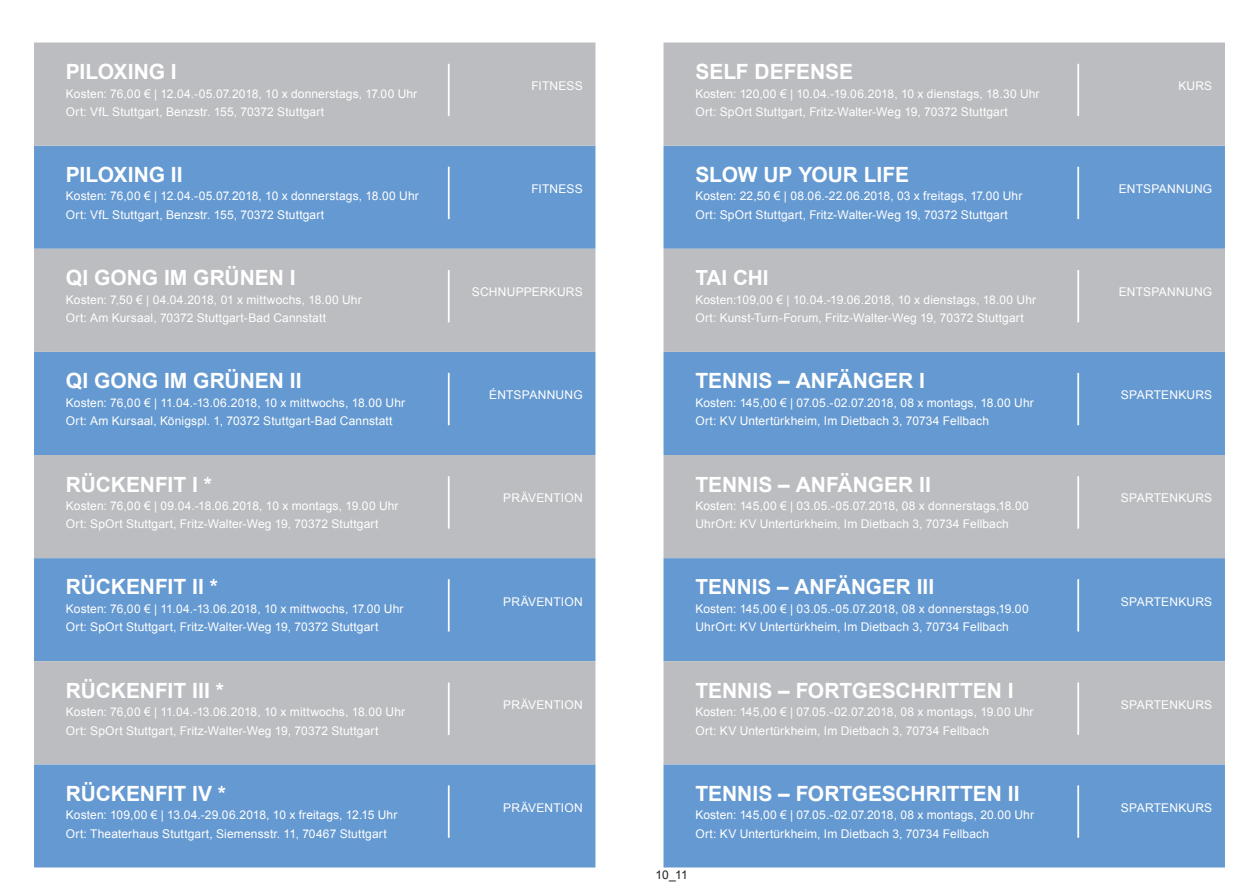
<style>
.page{position:relative;width:1259px;height:893px;background:#fff}
.page>*{position:absolute;margin:0;border:0;box-sizing:border-box;transform-origin:0 0}
.t1{font:700 21px "Arial";color:#fff}
.t2{font:700 20.7px "Arial";color:#fff}
.t3{font:12px/18.5px "Arial";letter-spacing:.01em;color:#fff}
.t4{font:12px "Arial";color:#231f20}
</style>
<div class="page">
<div style="left:34px;top:146px;width:561px;height:103px;background:#6599d1"></div>
<div style="left:34px;top:352px;width:561px;height:103px;background:#6599d1"></div>
<div style="left:34px;top:558px;width:561px;height:103px;background:#6599d1"></div>
<div style="left:34px;top:764px;width:561px;height:103px;background:#6599d1"></div>
<div style="left:34px;top:43px;width:561px;height:103px;background:#bcbdc0"></div>
<div style="left:34px;top:249px;width:561px;height:103px;background:#bcbdc0"></div>
<div style="left:34px;top:455px;width:561px;height:103px;background:#bcbdc0"></div>
<div style="left:34px;top:661px;width:561px;height:103px;background:#bcbdc0"></div>
<hr style="left:448px;top:64px;width:1px;height:52px;background:#fff">
<hr style="left:448px;top:270px;width:1px;height:52px;background:#fff">
<hr style="left:448px;top:476px;width:1px;height:53px;background:#fff">
<hr style="left:448px;top:682px;width:1px;height:53px;background:#fff">
<hr style="left:448px;top:167px;width:1px;height:52px;background:#fff">
<hr style="left:448px;top:373px;width:1px;height:52px;background:#fff">
<hr style="left:448px;top:579px;width:1px;height:52px;background:#fff">
<hr style="left:448px;top:785px;width:1px;height:53px;background:#fff">
<div style="left:663px;top:146px;width:562px;height:103px;background:#6599d1"></div>
<div style="left:663px;top:352px;width:562px;height:103px;background:#6599d1"></div>
<div style="left:663px;top:558px;width:562px;height:103px;background:#6599d1"></div>
<div style="left:663px;top:764px;width:562px;height:103px;background:#6599d1"></div>
<div style="left:663px;top:43px;width:562px;height:103px;background:#bcbdc0"></div>
<div style="left:663px;top:249px;width:562px;height:103px;background:#bcbdc0"></div>
<div style="left:663px;top:455px;width:562px;height:103px;background:#bcbdc0"></div>
<div style="left:663px;top:661px;width:562px;height:103px;background:#bcbdc0"></div>
<hr style="left:1077px;top:64px;width:2px;height:52px;background:#fff">
<hr style="left:1077px;top:270px;width:2px;height:52px;background:#fff">
<hr style="left:1077px;top:476px;width:2px;height:53px;background:#fff">
<hr style="left:1077px;top:682px;width:2px;height:53px;background:#fff">
<hr style="left:1077px;top:167px;width:2px;height:52px;background:#fff">
<hr style="left:1077px;top:373px;width:2px;height:52px;background:#fff">
<hr style="left:1077px;top:579px;width:2px;height:52px;background:#fff">
<hr style="left:1077px;top:785px;width:2px;height:53px;background:#fff">
<h1 class="t1" style="left:66px;top:58px;width:112px">PILOXING I</h1>
<p class="t3" style="left:66px;top:84px;width:353px">Kosten: 76,00 € | 12.04.-05.07.2018, 10 x donnerstags, 17.00 Uhr<br>Ort: VfL Stuttgart, Benzstr. 155, 70372 Stuttgart</p>
<h1 class="t1" style="left:66px;top:161px;width:118px">PILOXING II</h1>
<p class="t3" style="left:66px;top:187px;width:354px">Kosten: 76,00 € | 12.04.-05.07.2018, 10 x donnerstags, 18.00 Uhr<br>Ort: VfL Stuttgart, Benzstr. 155, 70372 Stuttgart</p>
<h1 class="t1" style="left:66px;top:264px;width:231px">QI GONG IM GRÜNEN I</h1>
<p class="t3" style="left:66px;top:290px;width:297px">Kosten: 7,50 € | 04.04.2018, 01 x mittwochs, 18.00 Uhr<br>Ort: Am Kursaal, 70372 Stuttgart-Bad Cannstatt</p>
<h1 class="t1" style="left:66px;top:367px;width:237px">QI GONG IM GRÜNEN II</h1>
<p class="t3" style="left:66px;top:393px;width:341px">Kosten: 76,00 € | 11.04.-13.06.2018, 10 x mittwochs, 18.00 Uhr<br>Ort: Am Kursaal, Königspl. 1, 70372 Stuttgart-Bad Cannstatt</p>
<h1 class="t1" style="left:66px;top:470px;width:147px">RÜCKENFIT I *</h1>
<p class="t3" style="left:66px;top:497px;width:334px">Kosten: 76,00 € | 09.04.-18.06.2018, 10 x montags, 19.00 Uhr<br>Ort: SpOrt Stuttgart, Fritz-Walter-Weg 19, 70372 Stuttgart</p>
<h1 class="t1" style="left:66px;top:573px;width:153px">RÜCKENFIT II *</h1>
<p class="t3" style="left:66px;top:600px;width:339px">Kosten: 76,00 € | 11.04.-13.06.2018, 10 x mittwochs, 17.00 Uhr<br>Ort: SpOrt Stuttgart, Fritz-Walter-Weg 19, 70372 Stuttgart</p>
<h1 class="t1" style="left:66px;top:676px;width:159px">RÜCKENFIT III *</h1>
<p class="t3" style="left:66px;top:703px;width:341px">Kosten: 76,00 € | 11.04.-13.06.2018, 10 x mittwochs, 18.00 Uhr<br>Ort: SpOrt Stuttgart, Fritz-Walter-Weg 19, 70372 Stuttgart</p>
<h1 class="t1" style="left:66px;top:779px;width:162px">RÜCKENFIT IV *</h1>
<p class="t3" style="left:66px;top:806px;width:333px">Kosten: 109,00 € | 13.04.-29.06.2018, 10 x freitags, 12.15 Uhr<br>Ort: Theaterhaus Stuttgart, Siemensstr. 11, 70467 Stuttgart</p>
<p class="t3" style="left:531px;top:77px;width:53px">FITNESS</p>
<p class="t3" style="left:531px;top:180px;width:53px">FITNESS</p>
<p class="t3" style="left:472px;top:283px;width:112px">SCHNUPPERKURS</p>
<p class="t3" style="left:489px;top:386px;width:95px">ÉNTSPANNUNG</p>
<p class="t3" style="left:503px;top:489px;width:81px">PRÄVENTION</p>
<p class="t3" style="left:503px;top:592px;width:81px">PRÄVENTION</p>
<p class="t3" style="left:503px;top:695px;width:81px">PRÄVENTION</p>
<p class="t3" style="left:503px;top:798px;width:81px">PRÄVENTION</p>
<h1 class="t1" style="left:695px;top:58px;width:159px">SELF DEFENSE</h1>
<p class="t3" style="left:695px;top:84px;width:346px">Kosten: 120,00 € | 10.04.-19.06.2018, 10 x dienstags, 18.30 Uhr<br>Ort: SpOrt Stuttgart, Fritz-Walter-Weg 19, 70372 Stuttgart</p>
<h1 class="t1" style="left:695px;top:161px;width:215px">SLOW UP YOUR LIFE</h1>
<p class="t3" style="left:695px;top:187px;width:328px">Kosten: 22,50 € | 08.06.-22.06.2018, 03 x freitags, 17.00 Uhr<br>Ort: SpOrt Stuttgart, Fritz-Walter-Weg 19, 70372 Stuttgart</p>
<h2 class="t2" style="left:695px;top:264px;width:75px">TAI CHI</h2>
<p class="t3" style="left:695px;top:290px;width:342px">Kosten:109,00 € | 10.04.-19.06.2018, 10 x dienstags, 18.00 Uhr<br>Ort: Kunst-Turn-Forum, Fritz-Walter-Weg 19, 70372 Stuttgart</p>
<h1 class="t1" style="left:695px;top:367px;width:231px">TENNIS – ANFÄNGER I</h1>
<p class="t3" style="left:695px;top:393px;width:340px">Kosten: 145,00 € | 07.05.-02.07.2018, 08 x montags, 18.00 Uhr<br>Ort: KV Untertürkheim, Im Dietbach 3, 70734 Fellbach</p>
<h1 class="t1" style="left:695px;top:470px;width:237px">TENNIS – ANFÄNGER II</h1>
<p class="t3" style="left:695px;top:497px;width:335px">Kosten: 145,00 € | 03.05.-05.07.2018, 08 x donnerstags,18.00<br>UhrOrt: KV Untertürkheim, Im Dietbach 3, 70734 Fellbach</p>
<h2 class="t2" style="left:695px;top:573px;width:240px">TENNIS – ANFÄNGER III</h2>
<p class="t3" style="left:695px;top:599px;width:335px">Kosten: 145,00 € | 03.05.-05.07.2018, 08 x donnerstags,19.00<br>UhrOrt: KV Untertürkheim, Im Dietbach 3, 70734 Fellbach</p>
<h1 class="t1" style="left:695px;top:676px;width:320px">TENNIS – FORTGESCHRITTEN I</h1>
<p class="t3" style="left:695px;top:703px;width:340px">Kosten: 145,00 € | 07.05.-02.07.2018, 08 x montags, 19.00 Uhr<br>Ort: KV Untertürkheim, Im Dietbach 3, 70734 Fellbach</p>
<h1 class="t1" style="left:695px;top:779px;width:326px">TENNIS – FORTGESCHRITTEN II</h1>
<p class="t3" style="left:695px;top:806px;width:340px">Kosten: 145,00 € | 07.05.-02.07.2018, 08 x montags, 20.00 Uhr<br>Ort: KV Untertürkheim, Im Dietbach 3, 70734 Fellbach</p>
<p class="t4" style="left:655px;top:866px;width:34px">10_11</p>
<p class="t3" style="left:1178px;top:77px;width:35px">KURS</p>
<p class="t3" style="left:1118px;top:180px;width:95px">ENTSPANNUNG</p>
<p class="t3" style="left:1118px;top:283px;width:95px">ENTSPANNUNG</p>
<p class="t3" style="left:1121px;top:386px;width:93px">SPARTENKURS</p>
<p class="t3" style="left:1121px;top:489px;width:93px">SPARTENKURS</p>
<p class="t3" style="left:1121px;top:592px;width:93px">SPARTENKURS</p>
<p class="t3" style="left:1121px;top:695px;width:93px">SPARTENKURS</p>
<p class="t3" style="left:1121px;top:798px;width:93px">SPARTENKURS</p>
</div>
